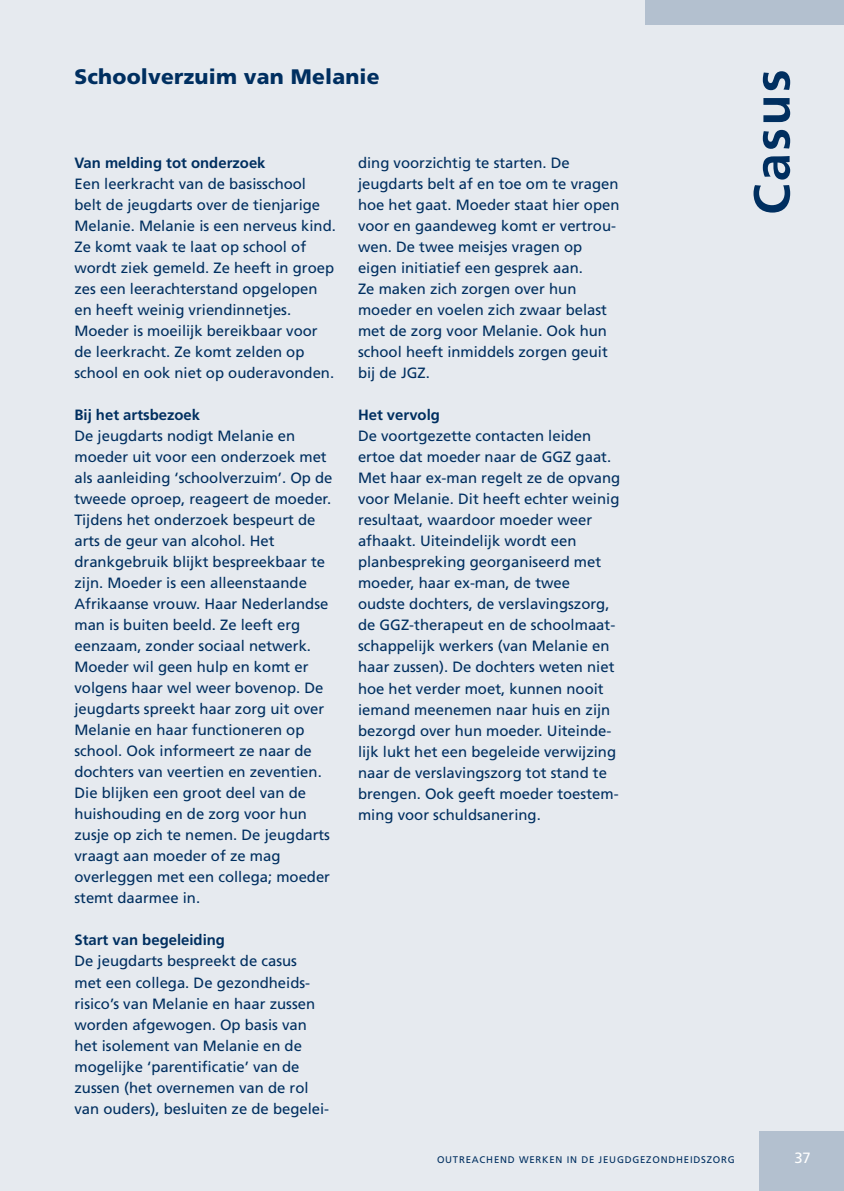
<style>
.page{position:relative;width:844px;height:1191px;background:#fff}
.page>*{position:absolute;margin:0;border:0;box-sizing:border-box;transform-origin:0 0}
.t1{font:700 50.75px "Frutiger";letter-spacing:.05em;color:#002f60}
.t2{font:900 21px "Frutiger";letter-spacing:.01em;color:#002f60}
.t3{font:14.88px/21px "Frutiger";color:#002f60}
.t4{font:700 14.88px "Frutiger";color:#002f60}
.t5{font:14.88px "Frutiger";color:#fff}
.t6{font:9.62px "Frutiger";color:#002f60}
</style>
<div class="page">
<div style="left:0;top:0;width:843px;height:1191px;background:#e6eaef"></div>
<div style="left:645px;top:0;width:198px;height:25px;background:#b3c0cf"></div>
<div style="left:759px;top:1131px;width:84px;height:60px;background:#b3c0cf"></div>
<h2 class="t2" style="left:74px;top:64px;width:307px">Schoolverzuim van Melanie</h2>
<p class="t4" style="left:74px;top:154px;width:192px">Van melding tot onderzoek</p>
<p class="t3" style="left:74px;top:173px;width:263px">Een leerkracht van de basisschool belt de jeugdarts over de tienjarige Melanie. Melanie is een nerveus kind.<br>Ze komt vaak te laat op school of wordt ziek gemeld. Ze heeft in groep zes een leerachterstand opgelopen en heeft weinig vriendinnetjes.<br>Moeder is moeilijk bereikbaar voor de leerkracht. Ze komt zelden op school en ook niet op ouderavonden.</p>
<p class="t4" style="left:74px;top:406px;width:127px">Bij het artsbezoek</p>
<p class="t3" style="left:74px;top:425px;width:259px">De jeugdarts nodigt Melanie en moeder uit voor een onderzoek met als aanleiding ‘schoolverzuim’. Op de tweede oproep, reageert de moeder.<br>Tijdens het onderzoek bespeurt de arts de geur van alcohol. Het drankgebruik blijkt bespreekbaar te zijn. Moeder is een alleenstaande<br>Afrikaanse vrouw. Haar Nederlandse man is buiten beeld. Ze leeft erg eenzaam, zonder sociaal netwerk.<br>Moeder wil geen hulp en komt er volgens haar wel weer bovenop. De jeugdarts spreekt haar zorg uit over<br>Melanie en haar functioneren op school. Ook informeert ze naar de dochters van veertien en zeventien.<br>Die blijken een groot deel van de huishouding en de zorg voor hun zusje op zich te nemen. De jeugdarts vraagt aan moeder of ze mag overleggen met een collega; moeder stemt daarmee in.</p>
<p class="t4" style="left:74px;top:931px;width:152px">Start van begeleiding</p>
<p class="t3" style="left:74px;top:950px;width:256px">De jeugdarts bespreekt de casus<br>met een collega. De gezondheids&shy;risico’s van Melanie en haar zussen worden afgewogen. Op basis van het isolement van Melanie en de mogelijke ‘parentificatie’ van de zussen (het overnemen van de rol van ouders), besluiten ze de begelei-</p>
<p class="t3" style="left:358px;top:152px;width:263px">ding voorzichtig te starten. De jeugdarts belt af en toe om te vragen hoe het gaat. Moeder staat hier open voor en gaandeweg komt er vertrou&shy;wen. De twee meisjes vragen op eigen initiatief een gesprek aan.<br>Ze maken zich zorgen over hun moeder en voelen zich zwaar belast met de zorg voor Melanie. Ook hun school heeft inmiddels zorgen geuit bij de JGZ.</p>
<p class="t4" style="left:358px;top:406px;width:83px">Het vervolg</p>
<p class="t3" style="left:358px;top:425px;width:264px">De voortgezette contacten leiden ertoe dat moeder naar de GGZ gaat.<br>Met haar ex-man regelt ze de opvang voor Melanie. Dit heeft echter weinig resultaat, waardoor moeder weer afhaakt. Uiteindelijk wordt een planbespreking georganiseerd met moeder, haar ex-man, de twee oudste dochters, de verslavingszorg, de GGZ-therapeut en de schoolmaat&shy;schappelijk werkers (van Melanie en haar zussen). De dochters weten niet hoe het verder moet, kunnen nooit iemand meenemen naar huis en zijn bezorgd over hun moeder. Uiteinde&shy;lijk lukt het een begeleide verwijzing naar de verslavingszorg tot stand te brengen. Ook geeft moeder toestem&shy;ming voor schuldsanering.</p>
<h1 class="t1" style="left:742px;top:215px;width:147px;rotate:-90deg">Casus</h1>
<p class="t6" style="left:437px;top:1153px;width:17px">Outreachend</p>
<p class="t6" style="left:519px;top:1153px;width:9px">werken</p>
<p class="t6" style="left:566px;top:1153px;width:45px">in de Jeugdgezondheidszorg</p>
<p class="t5" style="left:794px;top:1149px;width:18px">37</p>
</div>
